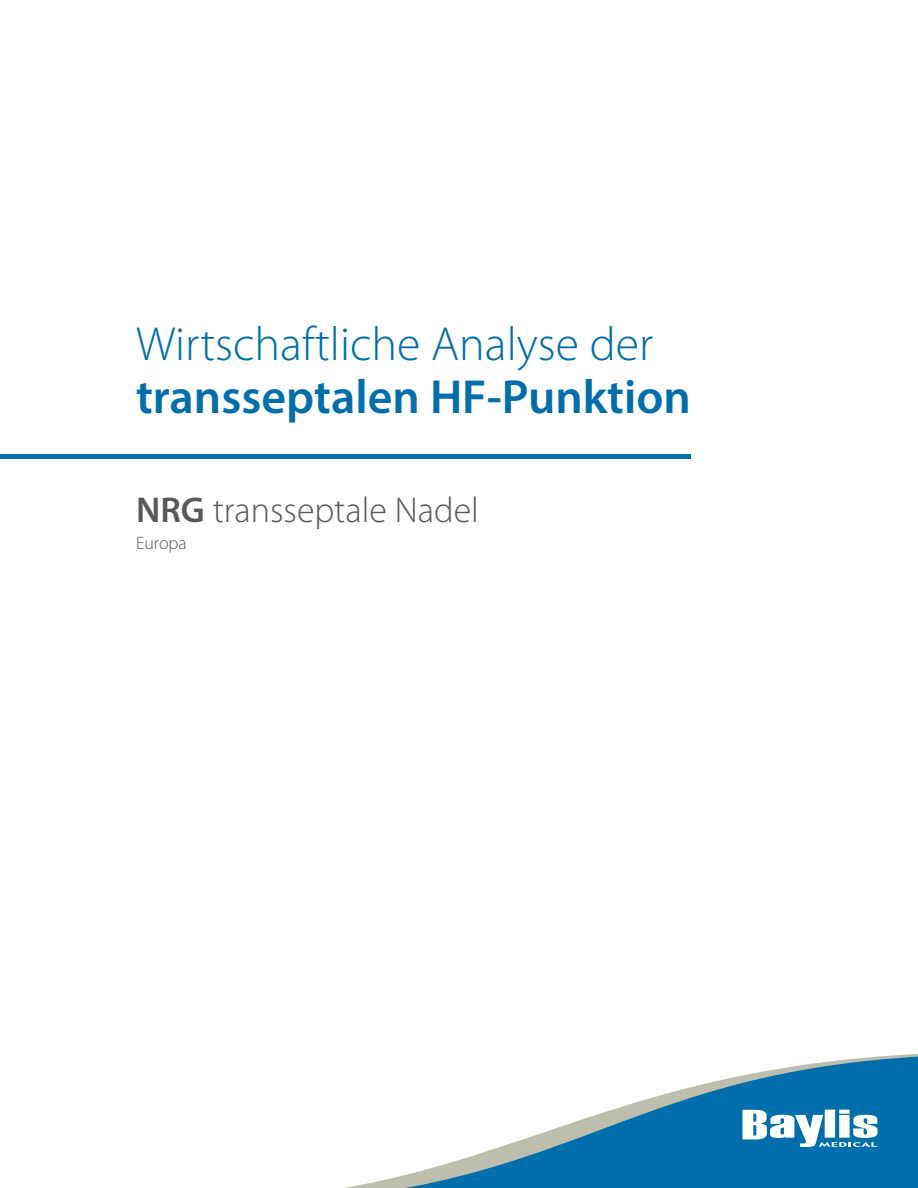
<style>
.page{position:relative;width:918px;height:1188px;background:#fff}
.page>*{position:absolute;margin:0;border:0;box-sizing:border-box;transform-origin:0 0}
.t1{font:300 48px "Myriad Pro";color:#006eaa}
.t2{font:600 48px "Myriad Pro";color:#006eaa}
.t3{font:300 36px "Myriad Pro";color:#58595b}
.t4{font:300 18px "Myriad Pro";color:#58595b}
.s1{font-weight:600}
</style>
<div class="page">
<div style="left:0;top:454px;width:690px;height:5px;background:#006eaa"></div>
<svg style="left:345px;top:1054px;width:573px;height:134px"></svg>
<svg style="left:743px;top:1110px;width:134px;height:37px"></svg>
<p class="t1" style="left:136px;top:315px;width:519px">Wirtschaftliche Analyse der</p>
<p class="t2" style="left:136px;top:366px;width:556px">transseptalen HF-Punktion</p>
<p class="t3" style="left:136px;top:488px;width:344px"><span class="s1">NRG</span> transseptale Nadel</p>
<p class="t4" style="left:136px;top:532px;width:52px">Europa</p>
</div>
